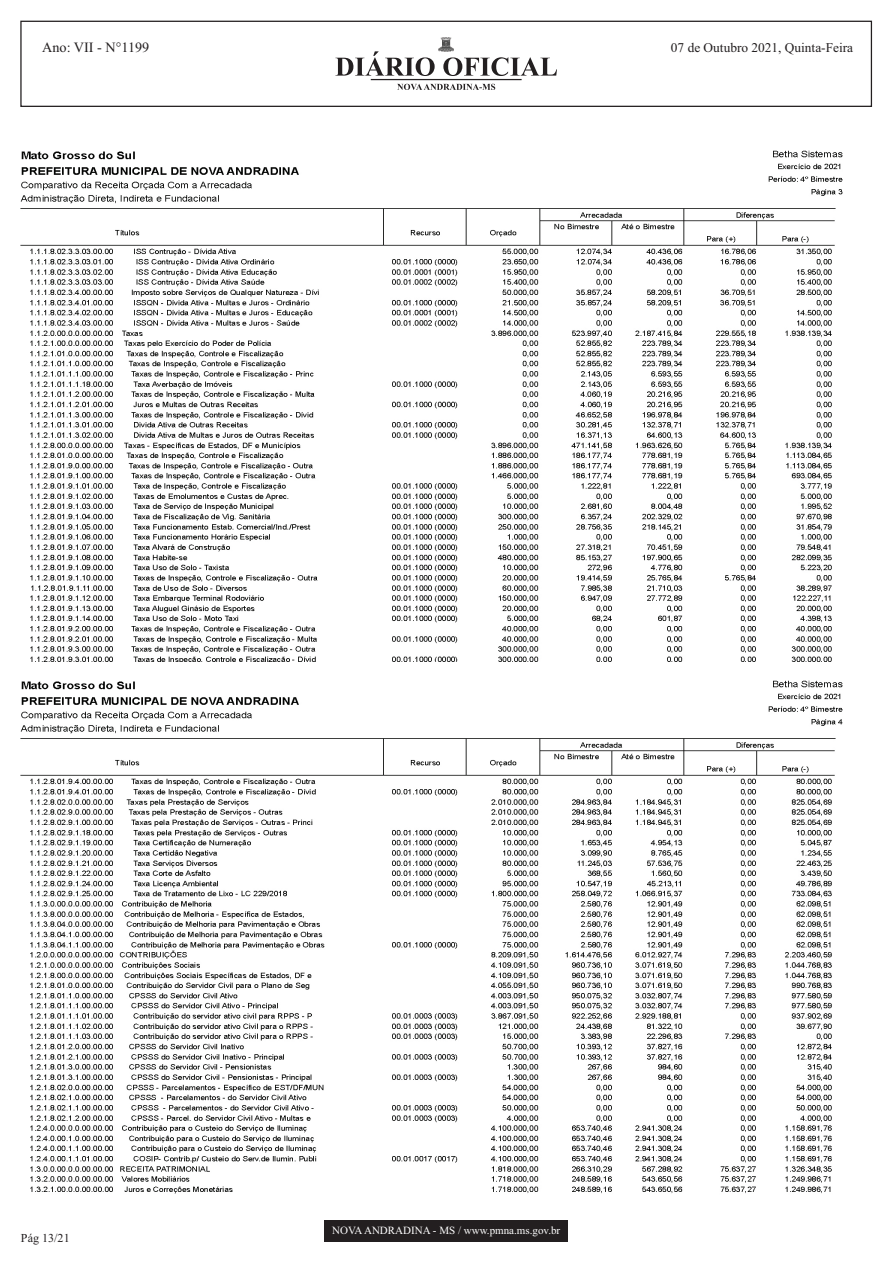
<style>
.page{position:relative;width:893px;height:1263px;background:#fff}
.page>*{position:absolute;margin:0;border:0;box-sizing:border-box;transform-origin:0 0}
.t1{font:14.25px "Times New Roman";color:#231f20}
.t2{font:13.35px "Times New Roman";color:#231f20}
.t3{font:12.15px "Times New Roman";color:#231f20}
.t4{font:10.95px "Times New Roman";color:#fff}
</style>
<div class="page">
<div style="left:324px;top:1220px;width:244px;height:22px;background:#231f20"></div>
<div style="left:20px;top:21px;width:852px;height:86px;border:1px solid #231f20"></div>
<svg style="left:335px;top:51px;width:222px;height:39px"></svg>
<img style="left:439px;top:38px;width:14px;height:13px">
<img style="left:21px;top:150px;width:822px;height:512px">
<img style="left:21px;top:680px;width:822px;height:514px">
<h1 class="t1" style="left:42px;top:42px;width:109px">Ano: VII - N°1199</h1>
<p class="t2" style="left:671px;top:43px;width:184px">07 de Outubro 2021, Quinta-Feira</p>
<p class="t3" style="left:21px;top:1233px;width:50px">Pág 13/21</p>
<p class="t4" style="left:332px;top:1226px;width:230px">NOVAANDRADINA - MS / www.pmna.ms.gov.br</p>
</div>
